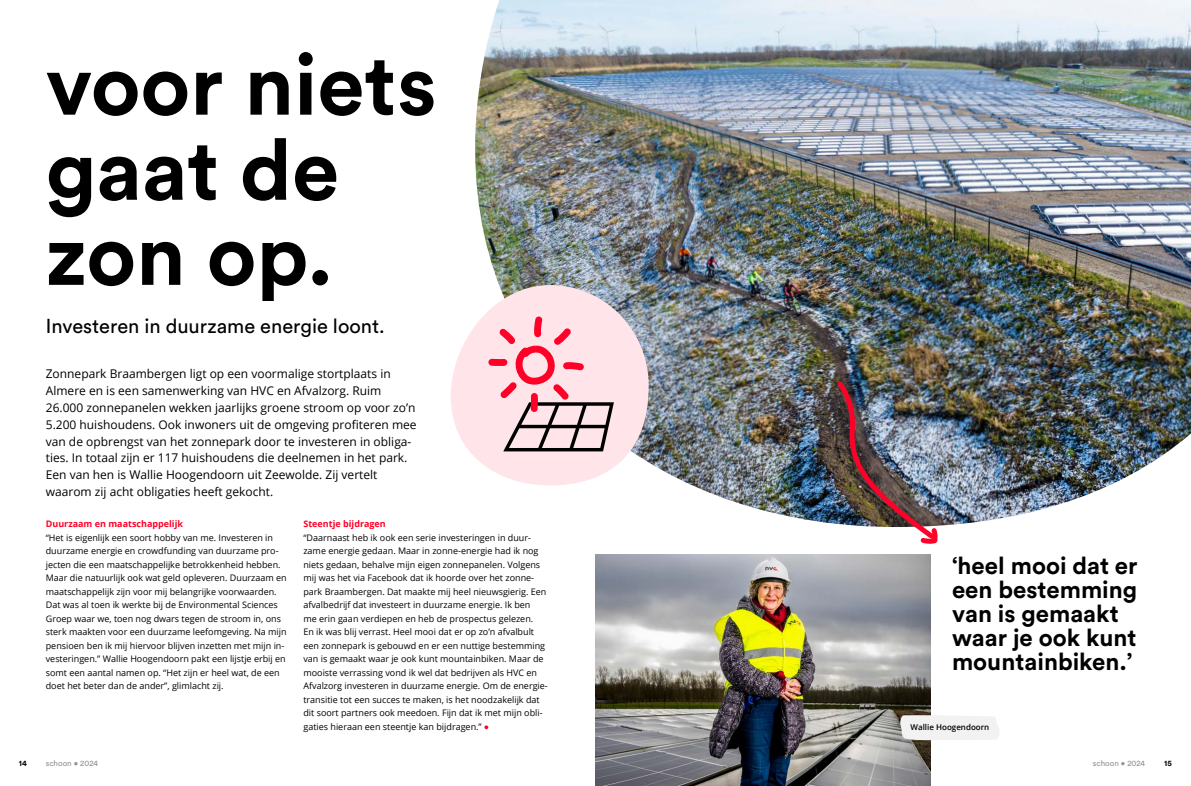
<style>
.page{position:relative;width:1191px;height:786px;background:#fff}
.page>*{position:absolute;margin:0;border:0;box-sizing:border-box;transform-origin:0 0}
.H1_-_Titel{font:700 85px/85px "Circular Std";color:#000}
.t1{font:700 24px/24px "Circular Std";color:#000}
.Subtitel_-_groot{font:20px "Circular Std";color:#000}
.H3_-_Alinea_intro{font:12px/16.8px "Open Sans";color:#000}
.Bodytekst{font:9px/13.5px "Open Sans";color:#000}
.H5_-_Subparagraafkop{font:700 9px "Open Sans";color:#ff0028}
.t2{font:8px "Circular Std";color:#919191}
.Bijschrift{font:600 8px "Open Sans";color:#000}
.t3{font:700 8px "Circular Std";color:#000}
.s1{font-family:"Circular Std";font-weight:700;color:#ff0028}
</style>
<div class="page">
<img style="left:475px;top:0;width:716px;height:526px">
<img style="left:595px;top:554px;width:335px;height:231px">
<svg style="left:900px;top:714px;width:99px;height:25px"></svg>
<svg style="left:451px;top:285px;width:198px;height:200px;fill:#ffe5e9"></svg>
<svg style="left:488px;top:316px;width:126px;height:135px;background:#e9bac1"></svg>
<img style="left:835px;top:379px;width:104px;height:165px">
<p class="H1_-_Titel" style="left:46px;top:40px;width:392px">voor niets gaat de zon op.</p>
<p class="Subtitel_-_groot" style="left:46px;top:313px;width:340px">Investeren in duurzame energie loont.</p>
<p class="H3_-_Alinea_intro" style="left:46px;top:365px;width:372px">Zonnepark Braambergen ligt op een voormalige stortplaats in Almere en is een samenwerking van HVC en Afvalzorg. Ruim 26.000 zonnepanelen wekken jaarlijks groene stroom op voor zo’n 5.200 huishoudens. Ook inwoners uit de omgeving profiteren mee van de opbrengst van het zonnepark door te investeren in obliga&shy;ties. In totaal zijn er 117 huishoudens die deelnemen in het park.<br>Een van hen is Wallie Hoogendoorn uit Zeewolde. Zij vertelt waarom zij acht obligaties heeft gekocht.</p>
<p class="H5_-_Subparagraafkop" style="left:46px;top:517px;width:139px">Duurzaam en maatschappelijk</p>
<p class="Bodytekst" style="left:46px;top:530px;width:242px">“Het is eigenlijk een soort hobby van me. Investeren in duurzame energie en crowdfunding van duurzame pro&shy;jecten die een maatschappelijke betrokkenheid hebben.<br>Maar die natuurlijk ook wat geld opleveren. Duurzaam en maatschappelijk zijn voor mij belangrijke voorwaarden.<br>Dat was al toen ik werkte bij de Environmental Sciences Groep waar we, toen nog dwars tegen de stroom in, ons sterk maakten voor een duurzame leefomgeving. Na mijn pensioen ben ik mij hiervoor blijven inzetten met mijn in&shy;vesteringen.” Wallie Hoogendoorn pakt een lijstje erbij en somt een aantal namen op. “Het zijn er heel wat, de een doet het beter dan de ander”, glimlacht zij.</p>
<p class="H5_-_Subparagraafkop" style="left:303px;top:517px;width:84px">Steentje bijdragen</p>
<p class="Bodytekst" style="left:303px;top:530px;width:246px">“Daarnaast heb ik ook een serie investeringen in duur&shy;zame energie gedaan. Maar in zonne-energie had ik nog niets gedaan, behalve mijn eigen zonnepanelen. Volgens mij was het via Facebook dat ik hoorde over het zonne&shy;park Braambergen. Dat maakte mij heel nieuwsgierig. Een afvalbedrijf dat investeert in duurzame energie. Ik ben<br>me erin gaan verdiepen en heb de prospectus gelezen.<br>En ik was blij verrast. Heel mooi dat er op zo’n afvalbult een zonnepark is gebouwd en er een nuttige bestemming van is gemaakt waar je ook kunt mountainbiken. Maar de mooiste verrassing vond ik wel dat bedrijven als HVC en Afvalzorg investeren in duurzame energie. Om de energie&shy;transitie tot een succes te maken, is het noodzakelijk dat dit soort partners ook meedoen. Fijn dat ik met mijn obli&shy;gaties hieraan een steentje kan bijdragen.” <span class="s1">•</span></p>
<p class="t1" style="left:952px;top:552px;width:187px">‘heel mooi dat er een bestemming van is gemaakt waar je ook kunt mountainbiken.’</p>
<p class="Bijschrift" style="left:910px;top:721px;width:80px">Wallie Hoogendoorn</p>
<p class="t3" style="left:19px;top:758px;width:9px">14</p>
<p class="t2" style="left:46px;top:758px;width:54px">schoon • 2024</p>
<p class="t2" style="left:1093px;top:758px;width:54px">schoon • 2024</p>
<p class="t3" style="left:1164px;top:758px;width:9px">15</p>
</div>
